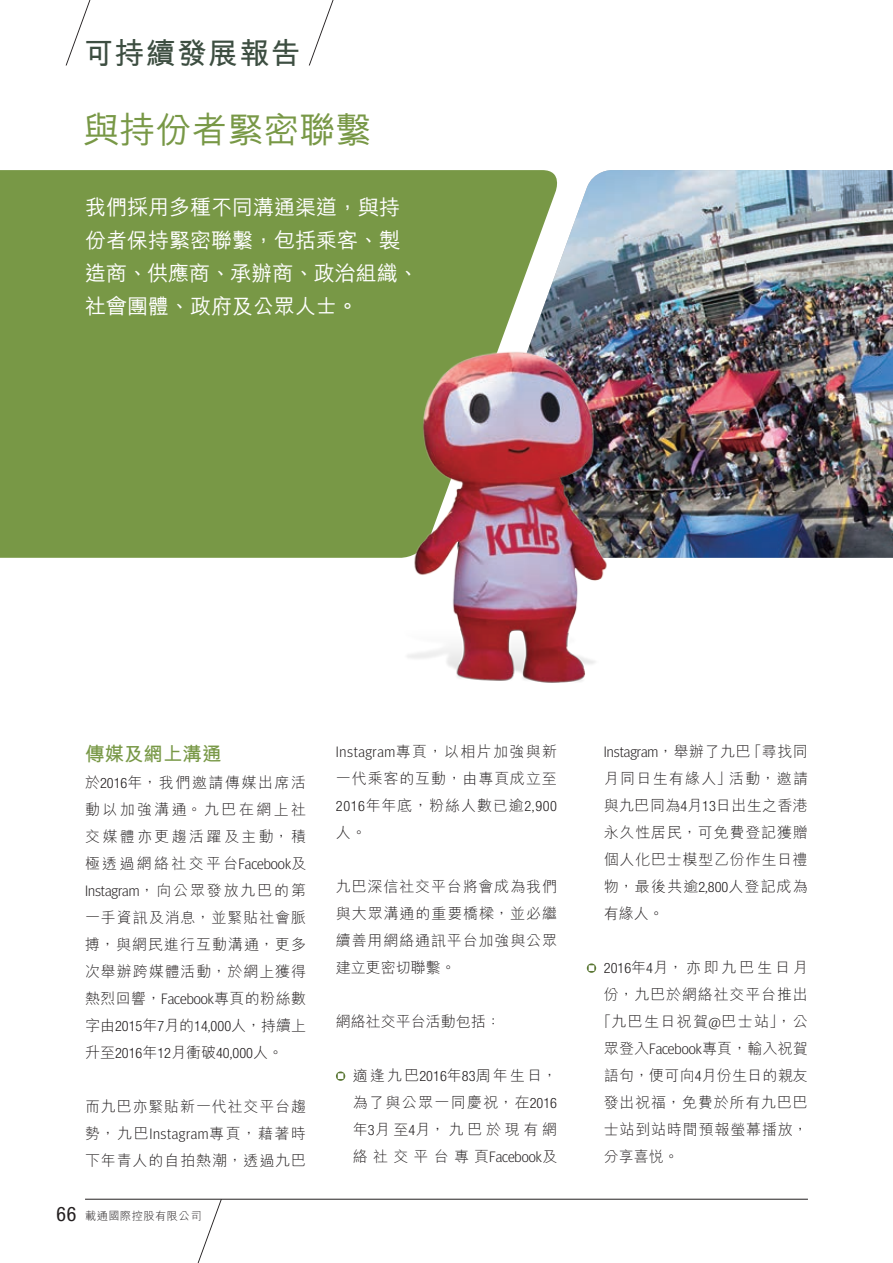
<style>
.page{position:relative;width:893px;height:1263px;background:#fff}
.page>*{position:absolute;margin:0;border:0;box-sizing:border-box;transform-origin:0 0}
.t1{font:500 36px "M Hei HK";color:#789846}
.t2{font:700 30px "M Hei HK";letter-spacing:.04em;color:#3d4e41}
.t3{font:500 21px/33px "M Hei HK";color:#fff}
.t4{font:700 19.5px "M Hei HK";color:#789846}
.t5{font:300 15px/27px "M Hei HK";letter-spacing:.055em;color:#231f20;text-align:justify}
.t6{font:300 15px "M Hei HK";letter-spacing:.01em;color:#231f20}
.t7{font:300 15px "M Hei HK";letter-spacing:.19em;color:#231f20}
.t8{font:300 15px "M Hei HK";letter-spacing:.09em;color:#231f20}
.t9{font:300 15px "M Hei HK";letter-spacing:.015em;color:#231f20}
.t10{font:300 15px "M Hei HK";color:#231f20}
.t11{font:300 condensed 14.25px "Helvetica Neue LT Std";color:#231f20}
.t12{font:300 11.25px "M Hei HK";letter-spacing:.04em;color:#231f20}
.s1{font-family:"Helvetica Neue LT Std";font-stretch:condensed;font-size:14.25px}
.s2{font-family:"Meta Headline Pro"}
.s3{font-family:"M Hei HK";font-stretch:normal;font-size:15px}
.s4{font-family:"Meta Headline Pro";font-stretch:normal;font-size:15px}
.s5{font-family:"Helvetica Neue LT Std";font-weight:400;font-stretch:condensed;font-size:19.95px}
</style>
<div class="page">
<svg style="left:66px;top:0;width:25px;height:66px"></svg>
<svg style="left:309px;top:0;width:25px;height:66px"></svg>
<hr style="left:85px;top:1199px;width:723px;height:1px;background:#231f20">
<svg style="left:180px;top:1199px;width:42px;height:64px"></svg>
<div style="left:0;top:170px;width:452px;height:388px;background:#789846"></div>
<img style="left:452px;top:170px;width:441px;height:388px">
<svg style="left:336px;top:1071px;width:9px;height:10px"></svg>
<svg style="left:587px;top:963px;width:9px;height:10px"></svg>
<img style="left:385px;top:332px;width:225px;height:351px">
<h2 class="t2" style="left:83px;top:32px;width:219px">可持續發展報告</h2>
<h1 class="t1" style="left:83px;top:103px;width:289px">與持份者緊密聯繫</h1>
<h3 class="t3" style="left:85px;top:189px;width:335px">我們採用多種不同溝通渠道，與持份者保持緊密聯繫，包括乘客、製造商、供應商、承辦商、政治組織、社會團體、政府及公眾人士。</h3>
<h3 class="t4" style="left:85px;top:739px;width:138px">傳媒及網上溝通</h3>
<p class="t5" style="left:85px;top:768px;width:223px">於<span class="s1">2016</span>年，我們邀請傳媒出席活動以加強溝通。九巴在網上社交媒體亦更趨活躍及主動，積極透過網絡社交平台<span class="s2">Facebook</span>及<span class="s2">Instagram</span>，向公眾發放九巴的第一手資訊及消息，並緊貼社會脈搏，與網民進行互動溝通，更多次舉辦跨媒體活動，於網上獲得熱烈回響，<span class="s2">Facebook</span>專頁的粉絲數字由<span class="s1">2015</span>年<span class="s1">7</span>月的<span class="s1">14</span><span class="s2">,</span><span class="s1">000</span>人，持續上</p>
<p class="t11" style="left:85px;top:1044px;width:199px"><span class="s3">升至</span>2016<span class="s3">年</span>12<span class="s3">月衝破</span>40<span class="s4">,</span>000<span class="s3">人。</span></p>
<p class="t5" style="left:85px;top:1092px;width:223px">而九巴亦緊貼新一代社交平台趨勢，九巴<span class="s2">Instagram</span>專頁，藉著時下年青人的自拍熱潮，透過九巴</p>
<p class="t12" style="left:57px;top:1208px;width:147px"><span class="s5">66</span> 載通國際控股有限公司</p>
<p class="t5" style="left:336px;top:737px;width:223px"><span class="s2">Instagram</span>專頁，以相片加強與新一代乘客的互動，由專頁成立至<span class="s1">2016</span>年年底，粉絲人數已逾<span class="s1">2</span><span class="s2">,</span><span class="s1">900</span>人。</p>
<p class="t5" style="left:336px;top:872px;width:223px">九巴深信社交平台將會成為我們與大眾溝通的重要橋樑，並必繼續善用網絡通訊平台加強與公眾建立更密切聯繫。</p>
<p class="t10" style="left:336px;top:1011px;width:167px">網絡社交平台活動包括：</p>
<p class="t5" style="left:353px;top:1061px;width:206px">適逢九巴<span class="s1">2016</span>年<span class="s1">83</span>周年生日，為了與公眾一同慶祝，在<span class="s1">2016</span>年<span class="s1">3</span>月至<span class="s1">4</span>月，九巴於現有網絡社交平台專頁<span class="s2">Facebook</span>及</p>
<p class="t5" style="left:604px;top:737px;width:206px"><span class="s2">Instagram</span>，舉辦了九巴「尋找同月同日生有緣人」活動，邀請與九巴同為<span class="s1">4</span>月<span class="s1">13</span>日出生之香港永久性居民，可免費登記獲贈個人化巴士模型乙份作生日禮物，最後共逾<span class="s1">2</span><span class="s2">,</span><span class="s1">800</span>人登記成為有緣人。</p>
<p class="t7" style="left:604px;top:957px;width:206px"><span class="s1">2016</span>年<span class="s1">4</span>月，亦即九巴生日月</p>
<p class="t5" style="left:604px;top:980px;width:206px">份，九巴於網絡社交平台推出</p>
<p class="t8" style="left:596px;top:1011px;width:213px">「九巴生日祝賀<span class="s2">@</span>巴士站」，公</p>
<p class="t6" style="left:604px;top:1038px;width:206px">眾登入<span class="s2">Facebook</span>專頁，輸入祝賀</p>
<p class="t9" style="left:604px;top:1065px;width:206px">語句，便可向<span class="s1">4</span>月份生日的親友</p>
<p class="t5" style="left:604px;top:1088px;width:206px">發出祝福，免費於所有九巴巴</p>
<p class="t5" style="left:604px;top:1115px;width:206px">士站到站時間預報螢幕播放，</p>
<p class="t5" style="left:604px;top:1142px;width:76px">分享喜悅。</p>
</div>
